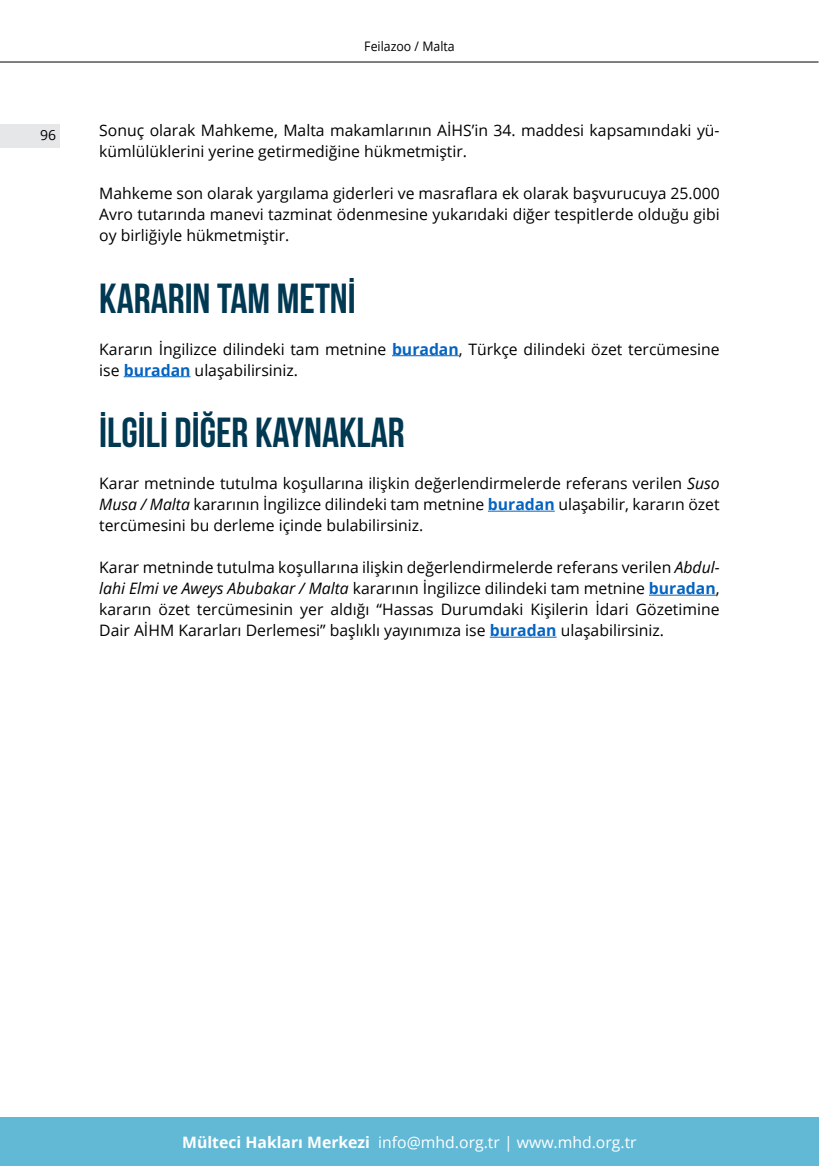
<style>
.page{position:relative;width:819px;height:1166px;background:#fff}
.page>*{position:absolute;margin:0;border:0;box-sizing:border-box;transform-origin:0 0}
.t1{font:42px "Bebas Neue";color:#013852}
.t2{font:15.75px/21px "Open Sans";color:#000;text-align:justify}
.t3{font:15.75px "Open Sans";color:#fff}
.t4{font:14px "Open Sans";color:#000}
.t5{font:13.12px "Open Sans";color:#000;scale:.94 1}
.s1{font-weight:700;color:#0563c1}
.s2{font-style:italic}
.s3{font-weight:700}
</style>
<div class="page">
<hr style="left:0;top:62px;width:818px;height:1px;background:#000">
<div style="left:0;top:124px;width:60px;height:23px;background:#e6e7e8"></div>
<div style="left:0;top:1117px;width:818px;height:49px;background:#61b9d6"></div>
<hr style="left:392px;top:355px;width:67px;height:1px;background:#0563c1">
<hr style="left:124px;top:376px;width:66px;height:1px;background:#0563c1">
<hr style="left:488px;top:511px;width:66px;height:1px;background:#0563c1">
<hr style="left:649px;top:595px;width:66px;height:1px;background:#0563c1">
<hr style="left:489px;top:637px;width:67px;height:1px;background:#0563c1">
<p class="t4" style="left:40px;top:126px;width:18px">96</p>
<p class="t5" style="left:364px;top:38px;width:98px">Feilazoo / Malta</p>
<p class="t2" style="left:99px;top:119px;width:622px">Sonuç olarak Mahkeme, Malta makamlarının AİHS’in 34. maddesi kapsamındaki yü&shy;kümlülüklerini yerine getirmediğine hükmetmiştir.</p>
<p class="t2" style="left:99px;top:182px;width:622px">Mahkeme son olarak yargılama giderleri ve masraflara ek olarak başvurucuya 25.000<br>Avro tutarında manevi tazminat ödenmesine yukarıdaki diğer tespitlerde olduğu gibi oy birliğiyle hükmetmiştir.</p>
<h1 class="t1" style="left:99px;top:275px;width:258px">KARARIN TAM METNİ</h1>
<p class="t2" style="left:99px;top:338px;width:622px">Kararın İngilizce dilindeki tam metnine <span class="s1">buradan</span>, Türkçe dilindeki özet tercümesine ise <span class="s1">buradan</span> ulaşabilirsiniz.</p>
<h1 class="t1" style="left:99px;top:409px;width:307px">İLGİLİ DİĞER KAYNAKLAR</h1>
<p class="t2" style="left:99px;top:472px;width:622px">Karar metninde tutulma koşullarına ilişkin değerlendirmelerde referans verilen <span class="s2">Suso Musa / Malta</span> kararının İngilizce dilindeki tam metnine <span class="s1">buradan</span> ulaşabilir, kararın özet tercümesini bu derleme içinde bulabilirsiniz.</p>
<p class="t2" style="left:99px;top:556px;width:622px">Karar metninde tutulma koşullarına ilişkin değerlendirmelerde referans verilen <span class="s2">Abdul&shy;lahi Elmi ve Aweys Abubakar / Malta</span> kararının İngilizce dilindeki tam metnine <span class="s1">buradan</span>, kararın özet tercümesinin yer aldığı “Hassas Durumdaki Kişilerin İdari Gözetimine Dair AİHM Kararları Derlemesi” başlıklı yayınımıza ise <span class="s1">buradan</span> ulaşabilirsiniz.</p>
<p class="t3" style="left:182px;top:1131px;width:456px"><span class="s3">Mülteci Hakları Merkezi</span> info@mhd.org.tr | www.mhd.org.tr</p>
</div>
